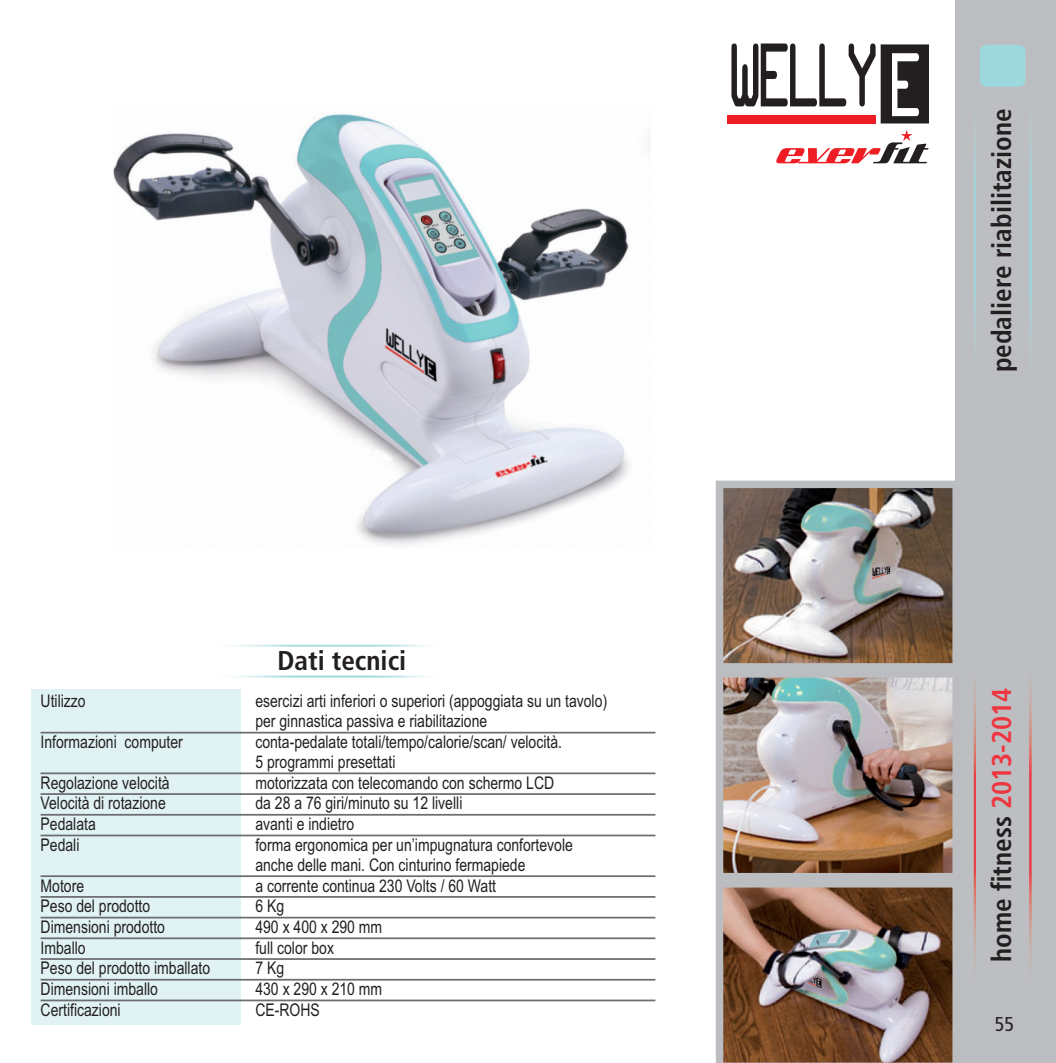
<style>
.page{position:relative;width:1056px;height:1063px;background:#fff}
.page>*{position:absolute;margin:0;border:0;box-sizing:border-box;transform-origin:0 0}
.t1{font:700 condensed 27.25px "Frutiger LT Std";color:#231f20}
.t2{font:condensed 20px "Frutiger LT Std";color:#231f20}
.t3{font:17.5px/20px "Arial";color:#231f20;scale:.8 1}
.s1{color:#ee3640}
</style>
<div class="page">
<svg style="left:776px;top:130px;width:153px;height:33px"></svg>
<div style="left:955px;top:0;width:101px;height:1063px;background:#bcbdc0"></div>
<div style="left:980px;top:45px;width:45px;height:42px;background:#9cd8dc;border-radius:7px"></div>
<img style="left:973px;top:685px;width:59px;height:274px">
<div style="left:31px;top:689px;width:210px;height:336px;background:#e0f2f3"></div>
<hr style="left:41px;top:732px;width:614px;height:2px;background:#6c6d70">
<hr style="left:41px;top:772px;width:614px;height:2px;background:#6c6d70">
<hr style="left:41px;top:793px;width:614px;height:2px;background:#6c6d70">
<hr style="left:41px;top:814px;width:614px;height:2px;background:#6c6d70">
<hr style="left:41px;top:835px;width:614px;height:1px;background:#6c6d70">
<hr style="left:41px;top:875px;width:614px;height:2px;background:#6c6d70">
<hr style="left:41px;top:896px;width:614px;height:2px;background:#6c6d70">
<hr style="left:41px;top:917px;width:614px;height:1px;background:#6c6d70">
<hr style="left:41px;top:937px;width:614px;height:2px;background:#6c6d70">
<hr style="left:41px;top:958px;width:614px;height:2px;background:#6c6d70">
<hr style="left:41px;top:979px;width:614px;height:2px;background:#6c6d70">
<hr style="left:41px;top:1000px;width:614px;height:1px;background:#6c6d70">
<div style="left:727px;top:115px;width:148px;height:9px;background:#ee1d23"></div>
<svg style="left:731px;top:44px;width:198px;height:79px"></svg>
<img style="left:113px;top:114px;width:517px;height:432px">
<img style="left:725px;top:679px;width:226px;height:192px">
<div style="left:716px;top:670px;width:244px;height:210px;border:8px solid #bcbdc0"></div>
<img style="left:716px;top:880px;width:239px;height:183px">
<img style="left:725px;top:490px;width:226px;height:172px">
<div style="left:716px;top:481px;width:244px;height:190px;border:8px solid #bcbdc0"></div>
<h1 class="t1" style="left:277px;top:650px;width:130px">Dati tecnici</h1>
<p class="t3" style="left:41px;top:691px;width:58px">Utilizzo</p>
<p class="t3" style="left:255px;top:691px;width:441px">esercizi arti inferiori o superiori (appoggiata su un tavolo) per ginnastica passiva e riabilitazione</p>
<p class="t3" style="left:41px;top:732px;width:179px">Informazioni computer</p>
<p class="t3" style="left:255px;top:732px;width:385px">conta-pedalate totali/tempo/calorie/scan/ velocità.<br>5 programmi presettati</p>
<p class="t3" style="left:41px;top:773px;width:163px">Regolazione velocità</p>
<p class="t3" style="left:255px;top:773px;width:375px">motorizzata con telecomando con schermo LCD</p>
<p class="t3" style="left:41px;top:793px;width:158px">Velocità di rotazione</p>
<p class="t3" style="left:255px;top:793px;width:260px">da 28 a 76 giri/minuto su 12 livelli</p>
<p class="t3" style="left:41px;top:814px;width:71px">Pedalata</p>
<p class="t3" style="left:255px;top:814px;width:125px">avanti e indietro</p>
<p class="t3" style="left:41px;top:835px;width:50px">Pedali</p>
<p class="t3" style="left:255px;top:835px;width:398px">forma ergonomica per un’impugnatura confortevole anche delle mani. Con cinturino fermapiede</p>
<p class="t3" style="left:41px;top:876px;width:56px">Motore</p>
<p class="t3" style="left:255px;top:876px;width:302px">a corrente continua 230 Volts / 60 Watt</p>
<p class="t3" style="left:41px;top:896px;width:139px">Peso del prodotto</p>
<p class="t3" style="left:255px;top:896px;width:37px">6Kg</p>
<p class="t3" style="left:41px;top:917px;width:157px">Dimensioni prodotto</p>
<p class="t3" style="left:255px;top:917px;width:160px">490 x 400 x 290 mm</p>
<p class="t3" style="left:41px;top:938px;width:58px">Imballo</p>
<p class="t3" style="left:255px;top:938px;width:100px">full color box</p>
<p class="t3" style="left:41px;top:958px;width:214px">Peso del prodotto imballato</p>
<p class="t3" style="left:255px;top:958px;width:37px">7Kg</p>
<p class="t3" style="left:41px;top:979px;width:148px">Dimensioni imballo</p>
<p class="t3" style="left:255px;top:979px;width:160px">430 x 290 x 210 mm</p>
<p class="t3" style="left:41px;top:1000px;width:102px">Certificazioni</p>
<p class="t3" style="left:255px;top:1000px;width:82px">CE-ROHS</p>
<h1 class="t1" style="left:991px;top:372px;width:265px;rotate:-90deg">pedaliere riabilitazione</h1>
<h1 class="t1" style="left:991px;top:962px;width:276px;rotate:-90deg">home fitness <span class="s1">2013-2014</span></h1>
<p class="t2" style="left:995px;top:1016px;width:21px">55</p>
</div>
